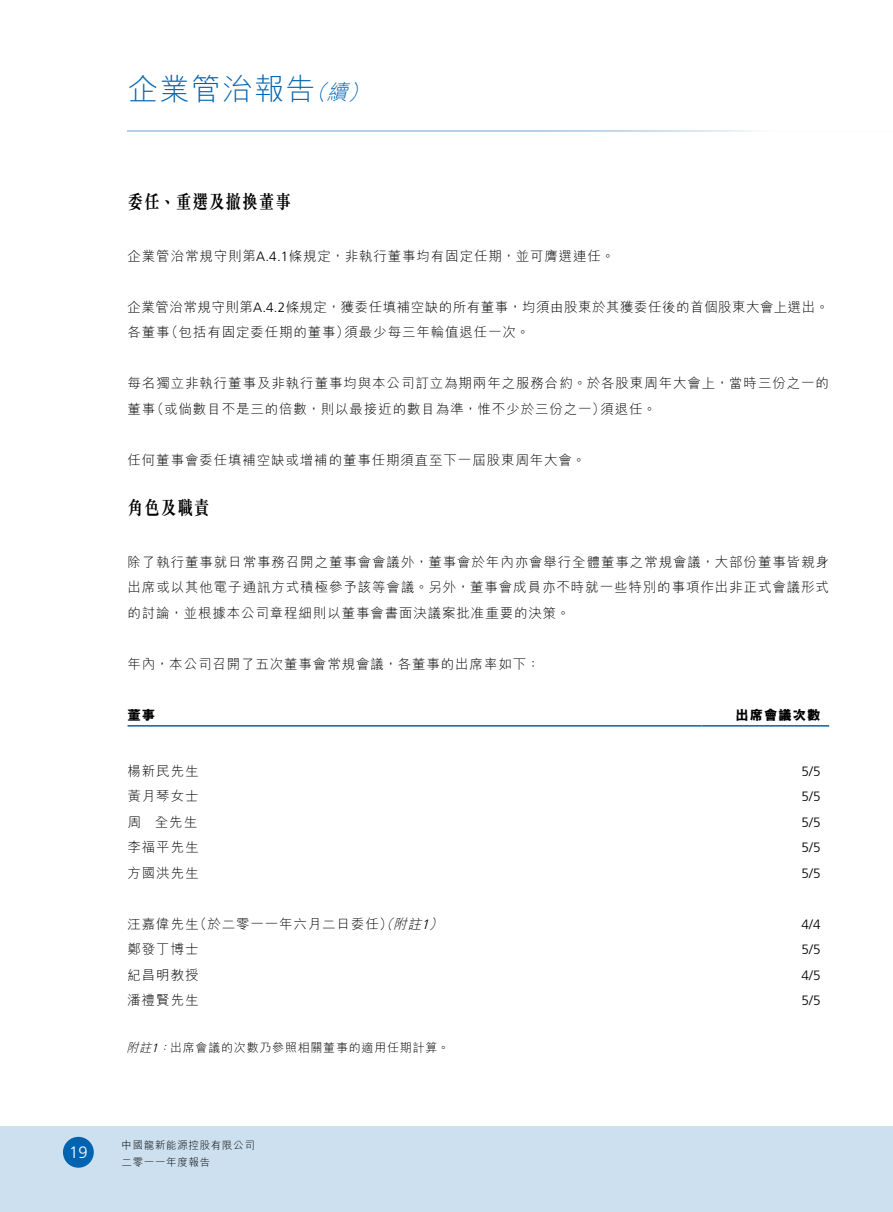
<style>
.page{position:relative;width:893px;height:1212px;background:#fff}
.page>*{position:absolute;margin:0;border:0;box-sizing:border-box;transform-origin:0 0}
.t1{font:300 30px "M Hei HK";letter-spacing:.05em;color:#0063b0}
.t2{font:italic 300 21px "M Hei HK";color:#0063b0}
._04_Subhead_2{font:700 19.5px "M Sung HK";letter-spacing:.065em;color:#000;scale:.8 1}
.t3{font:300 16.5px "Frutiger LT Std";color:#fff}
._01_Table_Text{font:300 13.5px/25.5px "M Hei HK";letter-spacing:.065em;color:#000}
._01_Table_Text-2{font:300 13.5px/25.5px "M Hei HK";letter-spacing:.035em;color:#000}
._01_Table_Text-3{font:300 13.5px "Frutiger LT Std";color:#000}
._01_Table_Text-4{font:800 13.5px "M Hei HK";letter-spacing:.065em;color:#000}
._01_Table_Text-5{font:italic 300 13.5px "M Hei HK";color:#000}
._02_Notes_table_Text{font:300 12px "M Hei HK";letter-spacing:.065em;color:#000}
._02_Notes_table_Text-2{font:italic 300 12px "Frutiger LT Std";color:#000}
._02_Notes_table_Text-3{font:italic 300 12px "M Hei HK";color:#000}
._01_Table_Text-6{font:300 10.5px "M Hei HK";letter-spacing:.065em;color:#000}
.s1{font-family:"Frutiger LT Std"}
.s2{font-style:italic}
.s3{font-family:"M Hei HK"}
</style>
<div class="page">
<hr style="left:128px;top:130px;width:765px;height:2px;background:#b3d0e7">
<div style="left:0;top:1127px;width:893px;height:85px;background:#cce0ef"></div>
<div style="left:63px;top:1137px;width:31px;height:31px;background:#0063b0;border-radius:50%"></div>
<hr style="left:128px;top:725px;width:574px;height:1px;background:#0063b0">
<hr style="left:702px;top:725px;width:127px;height:1px;background:#0063b0">
<p class="t1" style="left:128px;top:73px;width:189px">企業管治報告</p>
<p class="t2" style="left:327px;top:81px;width:28px">續</p>
<p class="t2" style="left:306px;top:81px;width:28px">（</p>
<p class="t2" style="left:348px;top:81px;width:28px">(</p>
<p class="t3" style="left:69px;top:1143px;width:20px">19</p>
<p class="_04_Subhead_2" style="left:128px;top:192px;width:206px">委任、重選及撤換董事</p>
<p class="_01_Table_Text" style="left:128px;top:243px;width:489px">企業管治常規守則第<span class="s1">A.4.1</span>條規定，非執行董事均有固定任期，並可膺選連任。</p>
<p class="_01_Table_Text-2" style="left:345px;top:294px;width:486px;text-indent:-217px">企業管治常規守則第<span class="s1">A.4.2</span>條規定，獲委任填補空缺的所有董事，均須由股東於其獲委任後的首個股東大會上選出。須最少每三年輪值退任一次。</p>
<p class="_01_Table_Text" style="left:165px;top:319px;width:186px">（包括有固定委任期的董事）</p>
<p class="_01_Table_Text" style="left:128px;top:319px;width:44px">各董事</p>
<p class="_01_Table_Text" style="left:600px;top:370px;width:230px;text-indent:-473px">每名獨立非執行董事及非執行董事均與本公司訂立為期兩年之服務合約。於各股東周年大會上，當時三份之一的須退任。</p>
<p class="_01_Table_Text" style="left:151px;top:396px;width:456px">（或倘數目不是三的倍數，則以最接近的數目為準，惟不少於三份之一）</p>
<p class="_01_Table_Text" style="left:128px;top:396px;width:29px">董事</p>
<p class="_01_Table_Text" style="left:128px;top:447px;width:460px">任何董事會委任填補空缺或增補的董事任期須直至下一屆股東周年大會。</p>
<p class="_04_Subhead_2" style="left:128px;top:498px;width:104px">角色及職責</p>
<p class="_01_Table_Text" style="left:128px;top:549px;width:703px;text-align:justify">除了執行董事就日常事務召開之董事會會議外，董事會於年內亦會舉行全體董事之常規會議，大部份董事皆親身出席或以其他電子通訊方式積極參予該等會議。另外，董事會成員亦不時就一些特別的事項作出非正式會議形式的討論，並根據本公司章程細則以董事會書面決議案批准重要的決策。</p>
<p class="_01_Table_Text" style="left:128px;top:651px;width:414px">年內，本公司召開了五次董事會常規會議，各董事的出席率如下：</p>
<p class="_01_Table_Text-4" style="left:735px;top:708px;width:87px">出席會議次數</p>
<p class="_01_Table_Text-4" style="left:128px;top:708px;width:29px">董事</p>
<p class="_01_Table_Text" style="left:128px;top:758px;width:72px">楊新民先生</p>
<p class="_01_Table_Text-3" style="left:801px;top:763px;width:21px">5/5</p>
<p class="_01_Table_Text" style="left:128px;top:783px;width:72px">黃月琴女士</p>
<p class="_01_Table_Text-3" style="left:801px;top:789px;width:21px">5/5</p>
<p class="_01_Table_Text" style="left:128px;top:809px;width:15px">周</p>
<p class="_01_Table_Text" style="left:155px;top:809px;width:44px">全先生</p>
<p class="_01_Table_Text-3" style="left:801px;top:814px;width:21px">5/5</p>
<p class="_01_Table_Text" style="left:128px;top:834px;width:72px">李福平先生</p>
<p class="_01_Table_Text-3" style="left:801px;top:840px;width:21px">5/5</p>
<p class="_01_Table_Text" style="left:128px;top:860px;width:72px">方國洪先生</p>
<p class="_01_Table_Text-3" style="left:801px;top:865px;width:21px">5/5</p>
<p class="_01_Table_Text" style="left:194px;top:911px;width:204px">（於二零一一年六月二日委任）<span class="s2">（</span></p>
<p class="_01_Table_Text-5" style="left:421px;top:917px;width:26px">(<span class="s1">1</span></p>
<p class="_01_Table_Text-5" style="left:393px;top:917px;width:33px">附註</p>
<p class="_01_Table_Text" style="left:128px;top:911px;width:72px">汪嘉偉先生</p>
<p class="_01_Table_Text-3" style="left:801px;top:916px;width:21px">4/4</p>
<p class="_01_Table_Text" style="left:128px;top:936px;width:72px">鄭發丁博士</p>
<p class="_01_Table_Text-3" style="left:801px;top:942px;width:21px">5/5</p>
<p class="_01_Table_Text" style="left:128px;top:962px;width:72px">紀昌明教授</p>
<p class="_01_Table_Text-3" style="left:801px;top:967px;width:21px">4/5</p>
<p class="_01_Table_Text" style="left:128px;top:987px;width:72px">潘禮賢先生</p>
<p class="_02_Notes_table_Text" style="left:170px;top:1041px;width:281px">出席會議的次數乃參照相關董事的適用任期計算。</p>
<p class="_02_Notes_table_Text-3" style="left:126px;top:1041px;width:29px">附註</p>
<p class="_02_Notes_table_Text-2" style="left:151px;top:1041px;width:24px">1<span class="s3">：</span></p>
<p class="_01_Table_Text-3" style="left:801px;top:993px;width:21px">5/5</p>
<p class="_01_Table_Text-6" style="left:122px;top:1140px;width:135px">中國龍新能源控股有限公司</p>
<p class="_01_Table_Text-6" style="left:122px;top:1157px;width:90px">二零一一年度報告</p>
</div>
